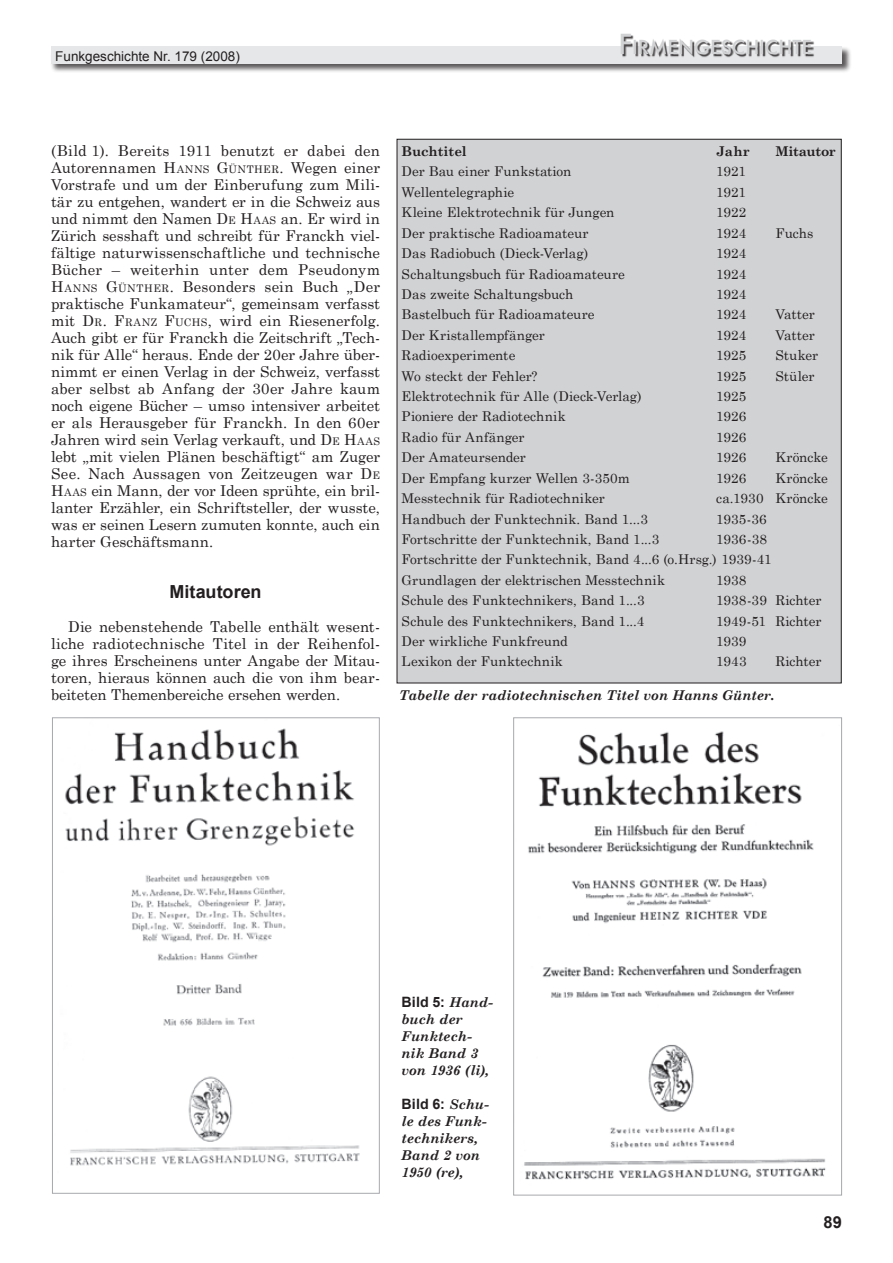
<style>
.page{position:relative;width:893px;height:1263px;background:#fff}
.page>*{position:absolute;margin:0;border:0;box-sizing:border-box;transform-origin:0 0}
.t1{font:500 18.9px "Futura";color:#d1d2d4}
.t2{font:700 18px "Arial";color:#231f20}
.t3{font:700 16.5px "Arial";color:#231f20}
.t4{font:15px/17px "Century Schoolbook";letter-spacing:-.01em;color:#231f20;text-align:justify}
.t5{font:700 14.25px "Arial";letter-spacing:.01em;color:#231f20}
.t6{font:13.5px/20.4px "Century Schoolbook";letter-spacing:.005em;color:#231f20}
.t7{font:italic 700 13.5px/17px "Century Schoolbook";letter-spacing:-.005em;color:#231f20}
.t8{font:13.5px "Arial";color:#231f20}
.t9{font:13.5px "Century Schoolbook";letter-spacing:-.015em;color:#231f20}
.t10{font:700 13.5px "Century Schoolbook";letter-spacing:-.01em;color:#231f20}
.t11{font:700 13.5px "Century Schoolbook";letter-spacing:-.03em;color:#231f20}
.s1{font-size:27px}
.s2{font-style:inherit}
.s3{font-size:10.5px}
.s4{font-family:"Century Schoolbook";font-style:italic;font-size:13.5px}
</style>
<div class="page">
<div style="left:51px;top:47px;width:806px;height:34px;background:#231f20;opacity:.75"></div>
<div style="left:51px;top:47px;width:791px;height:17px;background:#e6e7e9"></div>
<div style="left:622px;top:35px;width:271px;height:41px;background:#231f20;opacity:.8"></div>
<img style="left:65px;top:728px;width:295px;height:438px">
<div style="left:52px;top:717px;width:328px;height:477px;border:1px solid #a8a9ad"></div>
<img style="left:524px;top:731px;width:302px;height:449px">
<div style="left:513px;top:717px;width:329px;height:478px;border:1px solid #a8a9ad"></div>
<div style="left:397px;top:139px;width:444px;height:544px;background:#d1d2d4"></div>
<p class="t8" style="left:55px;top:48px;width:186px">Funkgeschichte Nr. 179 (2008)</p>
<p class="t1" style="left:618px;top:34px;width:195px"><span class="s1">F</span>IRMENGESCHICHTE</p>
<p class="t4" style="left:51px;top:142px;width:331px">(Bild 1). Bereits 1911 benutzt er dabei den Autorennamen <span class="s2">H</span><span class="s3">ANNS</span> <span class="s2">G</span><span class="s3">ÜNTHER</span>. Wegen einer Vorstrafe und um der Einberufung zum Mili&shy;tär zu entgehen, wandert er in die Schweiz aus und nimmt den Namen <span class="s2">D</span><span class="s3">E</span> <span class="s2">H</span><span class="s3">AAS</span> an. Er wird in Zürich sesshaft und schreibt für Franckh viel&shy;fältige naturwissenschaftliche und technische Bücher – weiterhin unter dem Pseudonym <span class="s2">H</span><span class="s3">ANNS</span> <span class="s2">G</span><span class="s3">ÜNTHER</span>. Besonders sein Buch „Der praktische Funkamateur“, gemeinsam verfasst mit <span class="s2">D</span><span class="s3">R</span><span class="s2">. F</span><span class="s3">RANZ</span> <span class="s2">F</span><span class="s3">UCHS</span>, wird ein Riesenerfolg.<br>Auch gibt er für Franckh die Zeitschrift „Tech&shy;nik für Alle“ heraus. Ende der 20er Jahre über&shy;nimmt er einen Verlag in der Schweiz, verfasst aber selbst ab Anfang der 30er Jahre kaum noch eigene Bücher – umso intensiver arbeitet er als Herausgeber für Franckh. In den 60er Jahren wird sein Verlag verkauft, und <span class="s2">D</span><span class="s3">E</span> <span class="s2">H</span><span class="s3">AAS </span>lebt „mit vielen Plänen beschäftigt“ am Zuger See. Nach Aussagen von Zeitzeugen war <span class="s2">D</span><span class="s3">E </span><span class="s2">H</span><span class="s3">AAS</span> ein Mann, der vor Ideen sprühte, ein bril&shy;lanter Erzähler, ein Schriftsteller, der wusste, was er seinen Lesern zumuten konnte, auch ein harter Geschäftsmann.</p>
<p class="t2" style="left:169px;top:582px;width:94px">Mitautoren</p>
<p class="t4" style="left:51px;top:618px;width:331px;text-indent:17px">Die nebenstehende Tabelle enthält wesent&shy;liche radiotechnische Titel in der Reihenfol&shy;ge ihres Erscheinens unter Angabe der Mitau&shy;toren, hieraus können auch die von ihm bear&shy;beiteten Themenbereiche ersehen werden.</p>
<p class="t10" style="left:402px;top:143px;width:67px">Buchtitel</p>
<p class="t10" style="left:716px;top:143px;width:35px">Jahr</p>
<p class="t11" style="left:775px;top:143px;width:62px">Mitautor</p>
<p class="t6" style="left:402px;top:161px;width:171px">Der Bau einer Funkstation</p>
<p class="t6" style="left:716px;top:161px;width:31px">1921</p>
<p class="t9" style="left:402px;top:184px;width:114px">Wellentelegraphie</p>
<p class="t6" style="left:716px;top:181px;width:31px">1921</p>
<p class="t6" style="left:402px;top:202px;width:214px">Kleine Elektrotechnik für Jungen</p>
<p class="t6" style="left:716px;top:202px;width:32px">1922</p>
<p class="t6" style="left:402px;top:222px;width:188px">Der praktische Radioamateur</p>
<p class="t6" style="left:716px;top:222px;width:32px">1924</p>
<p class="t6" style="left:775px;top:222px;width:39px">Fuchs</p>
<p class="t6" style="left:402px;top:243px;width:188px">Das Radiobuch (Dieck-Verlag)</p>
<p class="t6" style="left:716px;top:243px;width:32px">1924</p>
<p class="t6" style="left:402px;top:263px;width:225px">Schaltungsbuch für Radioamateure</p>
<p class="t6" style="left:716px;top:263px;width:32px">1924</p>
<p class="t6" style="left:402px;top:284px;width:173px">Das zweite Schaltungsbuch</p>
<p class="t6" style="left:716px;top:284px;width:32px">1924</p>
<p class="t6" style="left:402px;top:304px;width:194px">Bastelbuch für Radioamateure</p>
<p class="t6" style="left:716px;top:304px;width:32px">1924</p>
<p class="t6" style="left:775px;top:304px;width:41px">Vatter</p>
<p class="t6" style="left:402px;top:324px;width:145px">Der Kristallempfänger</p>
<p class="t6" style="left:716px;top:324px;width:32px">1924</p>
<p class="t6" style="left:775px;top:324px;width:41px">Vatter</p>
<p class="t6" style="left:402px;top:345px;width:115px">Radioexperimente</p>
<p class="t6" style="left:716px;top:345px;width:32px">1925</p>
<p class="t6" style="left:775px;top:345px;width:44px">Stuker</p>
<p class="t6" style="left:402px;top:365px;width:137px">Wo steckt der Fehler?</p>
<p class="t6" style="left:716px;top:365px;width:32px">1925</p>
<p class="t6" style="left:775px;top:365px;width:40px">Stüler</p>
<p class="t6" style="left:402px;top:386px;width:241px">Elektrotechnik für Alle (Dieck-Verlag)</p>
<p class="t6" style="left:716px;top:386px;width:32px">1925</p>
<p class="t6" style="left:402px;top:406px;width:166px">Pioniere der Radiotechnik</p>
<p class="t6" style="left:716px;top:406px;width:32px">1926</p>
<p class="t6" style="left:402px;top:426px;width:124px">Radio für Anfänger</p>
<p class="t6" style="left:716px;top:426px;width:32px">1926</p>
<p class="t6" style="left:402px;top:447px;width:126px">Der Amateursender</p>
<p class="t6" style="left:716px;top:447px;width:32px">1926</p>
<p class="t6" style="left:775px;top:447px;width:54px">Kröncke</p>
<p class="t6" style="left:402px;top:467px;width:230px">Der Empfang kurzer Wellen 3-350m</p>
<p class="t6" style="left:716px;top:467px;width:32px">1926</p>
<p class="t6" style="left:775px;top:467px;width:54px">Kröncke</p>
<p class="t6" style="left:402px;top:488px;width:205px">Messtechnik für Radiotechniker</p>
<p class="t6" style="left:716px;top:488px;width:113px">ca.1930 Kröncke</p>
<p class="t6" style="left:402px;top:508px;width:248px">Handbuch der Funktechnik. Band 1...3</p>
<p class="t6" style="left:716px;top:508px;width:52px">1935-36</p>
<p class="t6" style="left:402px;top:528px;width:259px">Fortschritte der Funktechnik, Band 1...3</p>
<p class="t6" style="left:402px;top:528px;width:371px;text-indent:315px">1936-38<br>Fortschritte der Funktechnik, Band 4...6 (o.Hrsg.) 1939-41<br>Grundlagen der elektrischen Messtechnik</p>
<p class="t6" style="left:716px;top:569px;width:32px">1938</p>
<p class="t6" style="left:402px;top:590px;width:244px">Schule des Funktechnikers, Band 1...3</p>
<p class="t6" style="left:716px;top:590px;width:107px">1938-39 Richter</p>
<p class="t6" style="left:402px;top:610px;width:244px">Schule des Funktechnikers, Band 1...4</p>
<p class="t6" style="left:716px;top:610px;width:107px">1949-51 Richter</p>
<p class="t6" style="left:402px;top:631px;width:168px">Der wirkliche Funkfreund</p>
<p class="t6" style="left:716px;top:631px;width:32px">1939</p>
<p class="t6" style="left:402px;top:651px;width:163px">Lexikon der Funktechnik</p>
<p class="t6" style="left:716px;top:651px;width:32px">1943</p>
<p class="t6" style="left:775px;top:651px;width:48px">Richter</p>
<p class="t7" style="left:399px;top:687px;width:377px">Tabelle der radiotechnischen Titel von Hanns Günter.</p>
<p class="t5" style="left:402px;top:993px;width:93px">Bild 5: <span class="s4">Hand-</span></p>
<p class="t7" style="left:402px;top:1010px;width:89px">buch der<br>Funktech&shy;nik Band 3 von 1936 (li),</p>
<p class="t5" style="left:402px;top:1095px;width:89px">Bild 6: <span class="s4">Schu-</span></p>
<p class="t7" style="left:402px;top:1112px;width:87px">le des Funk&shy;technikers,<br>Band 2 von<br>1950 (re),</p>
<p class="t3" style="left:824px;top:1212px;width:20px">89</p>
</div>
